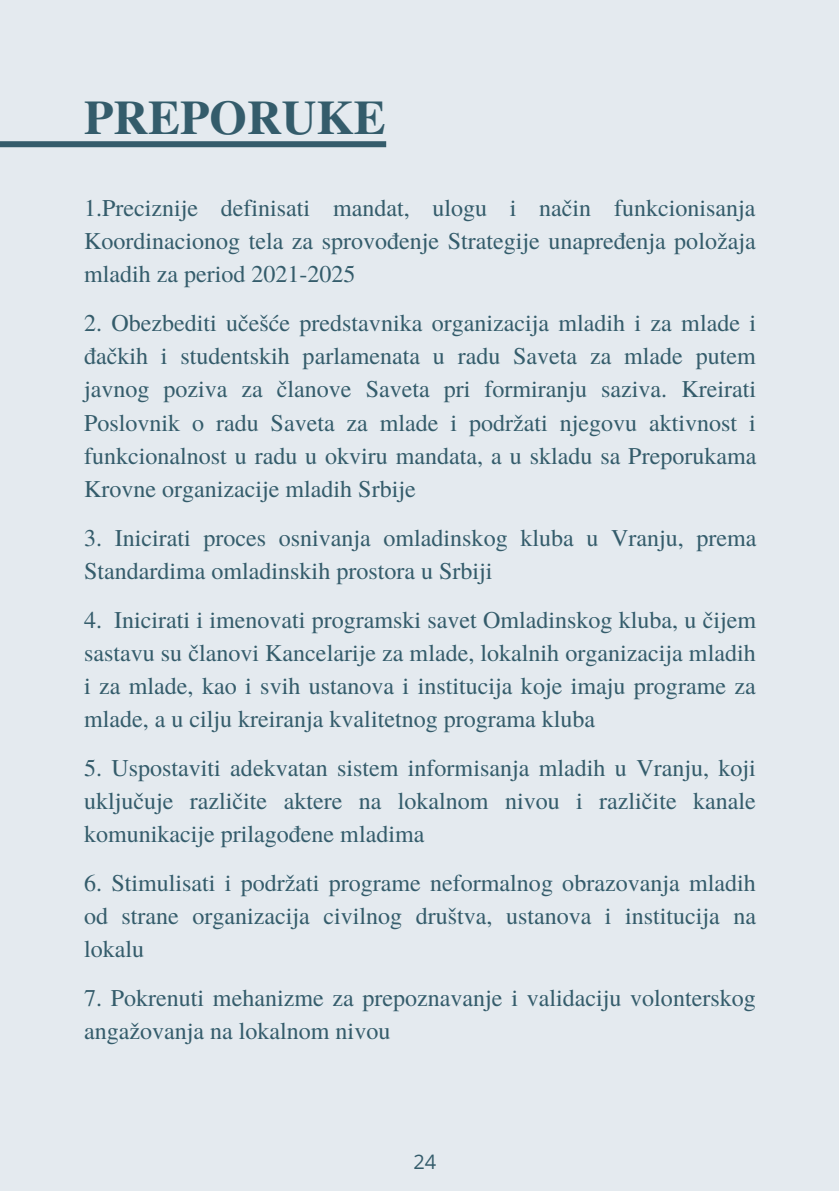
<style>
.page{position:relative;width:839px;height:1191px;background:#fff}
.page>*{position:absolute;margin:0;border:0;box-sizing:border-box;transform-origin:0 0}
.t1{font:700 48px "Te X Gyre Termes";color:#345c6b}
.t2{font:24px/33px "Te X Gyre Termes";color:#345c6b;text-align:justify}
.t3{font:20px "Open Sans";color:#345c6b}
</style>
<div class="page">
<div style="left:0;top:0;width:838px;height:1191px;background:#e4eaef"></div>
<div style="left:0;top:141px;width:386px;height:6px;background:#345c6b"></div>
<h1 class="t1" style="left:84px;top:80px;width:303px">PREPORUKE</h1>
<p class="t2" style="left:84px;top:190px;width:673px">1.Preciznije definisati mandat, ulogu i način funkcionisanja Koordinacionog tela za sprovođenje Strategije unapređenja položaja mladih za period 2021-2025</p>
<p class="t2" style="left:84px;top:306px;width:673px">2. Obezbediti učešće predstavnika organizacija mladih i za mlade i đačkih i studentskih parlamenata u radu Saveta za mlade putem javnog poziva za članove Saveta pri formiranju saziva. Kreirati Poslovnik o radu Saveta za mlade i podržati njegovu aktivnost i funkcionalnost u radu u okviru mandata, a u skladu sa Preporukama Krovne organizacije mladih Srbije</p>
<p class="t2" style="left:84px;top:520px;width:674px">3. Inicirati proces osnivanja omladinskog kluba u Vranju, prema<br>Standardima omladinskih prostora u Srbiji</p>
<p class="t2" style="left:84px;top:602px;width:673px">4. Inicirati i imenovati programski savet Omladinskog kluba, u čijem sastavu su članovi Kancelarije za mlade, lokalnih organizacija mladih i za mlade, kao i svih ustanova i institucija koje imaju programe za mlade, a u cilju kreiranja kvalitetnog programa kluba</p>
<p class="t2" style="left:84px;top:750px;width:673px">5. Uspostaviti adekvatan sistem informisanja mladih u Vranju, koji uključuje različite aktere na lokalnom nivou i različite kanale komunikacije prilagođene mladima</p>
<p class="t2" style="left:84px;top:865px;width:673px">6. Stimulisati i podržati programe neformalnog obrazovanja mladih od strane organizacija civilnog društva, ustanova i institucija na lokalu</p>
<p class="t2" style="left:84px;top:980px;width:673px">7. Pokrenuti mehanizme za prepoznavanje i validaciju volonterskog angažovanja na lokalnom nivou</p>
<p class="t3" style="left:413px;top:1148px;width:24px">24</p>
</div>
